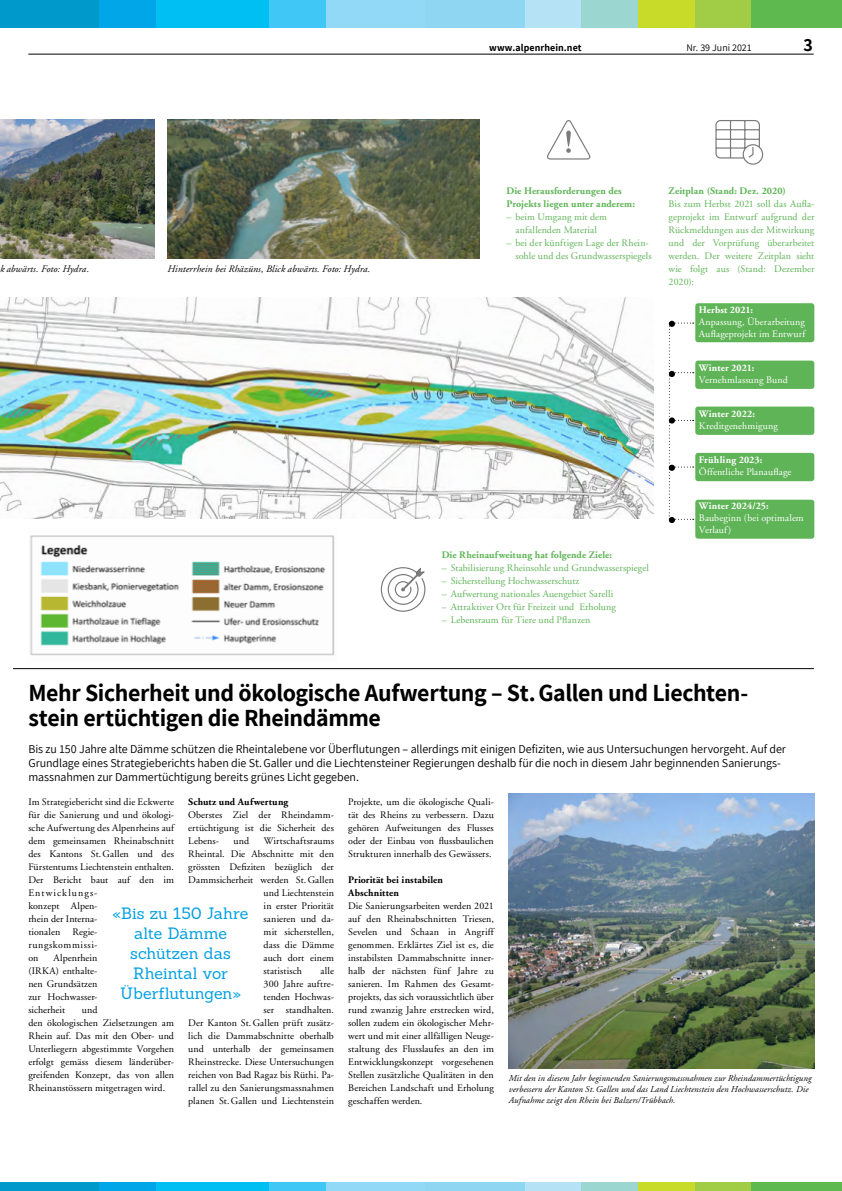
<style>
.page{position:relative;width:842px;height:1191px;background:#fff}
.page>*{position:absolute;margin:0;border:0;box-sizing:border-box;transform-origin:0 0}
.t1{font:700 24px/25px "Assistant";letter-spacing:-.015em;color:#000}
.t2{font:700 18px "Assistant";color:#000}
.t3{font:16px/20px "Sanchez";color:#009fe3;text-align:center}
.t4{font:12px/14px "Assistant";letter-spacing:-.01em;color:#000}
.t5{font:10px/13px "Adobe Garamond";letter-spacing:.005em;color:#000;text-align:justify}
.t6{font:10px/13px "Adobe Garamond";letter-spacing:.01em;color:#5eb456;text-align:center}
.t7{font:10px/12px "Adobe Garamond";letter-spacing:.01em;color:#fff}
.t8{font:700 10px/13px "Adobe Garamond";letter-spacing:.01em;color:#5eb456}
.t9{font:italic 10px "Adobe Garamond";letter-spacing:.01em;color:#000}
.t10{font:700 10px "Adobe Garamond";letter-spacing:.01em;color:#fff}
.t11{font:700 10px/13px "Adobe Garamond";letter-spacing:.015em;color:#000}
.t12{font:700 10px "Assistant";letter-spacing:.01em;color:#000}
.t13{font:10px "Assistant";color:#000}
.t14{font:italic 9px/10.8px "Adobe Garamond";letter-spacing:.01em;color:#000}
</style>
<div class="page">
<div style="left:0;top:0;width:99px;height:28px;background:#09c"></div>
<div style="left:99px;top:0;width:57px;height:28px;background:#00a6e8"></div>
<div style="left:751px;top:0;width:91px;height:28px;background:#5eba4f"></div>
<div style="left:694px;top:0;width:57px;height:28px;background:#a1cc45"></div>
<div style="left:638px;top:0;width:56px;height:28px;background:#c9db29"></div>
<div style="left:581px;top:0;width:57px;height:28px;background:#9cd6d1"></div>
<div style="left:156px;top:0;width:57px;height:28px;background:#00bff2"></div>
<div style="left:213px;top:0;width:56px;height:28px;background:#00bff2"></div>
<div style="left:269px;top:0;width:57px;height:28px;background:#40c7f5"></div>
<div style="left:326px;top:0;width:99px;height:28px;background:#91d9f7"></div>
<div style="left:524px;top:0;width:57px;height:28px;background:#b5e3f5"></div>
<div style="left:425px;top:0;width:99px;height:28px;background:#8fd6f2"></div>
<hr style="left:28px;top:54px;width:786px;height:1px;background:#000">
<div style="left:0;top:1182px;width:99px;height:9px;background:#09c"></div>
<div style="left:99px;top:1182px;width:57px;height:9px;background:#00a6e8"></div>
<div style="left:751px;top:1182px;width:91px;height:9px;background:#5eba4f"></div>
<div style="left:694px;top:1182px;width:57px;height:9px;background:#a1cc45"></div>
<div style="left:638px;top:1182px;width:56px;height:9px;background:#c9db29"></div>
<div style="left:581px;top:1182px;width:57px;height:9px;background:#9cd6d1"></div>
<div style="left:156px;top:1182px;width:57px;height:9px;background:#00bff2"></div>
<div style="left:213px;top:1182px;width:56px;height:9px;background:#00bff2"></div>
<div style="left:269px;top:1182px;width:57px;height:9px;background:#40c7f5"></div>
<div style="left:326px;top:1182px;width:99px;height:9px;background:#91d9f7"></div>
<div style="left:524px;top:1182px;width:57px;height:9px;background:#b5e3f5"></div>
<div style="left:425px;top:1182px;width:99px;height:9px;background:#8fd6f2"></div>
<img style="left:508px;top:793px;width:306px;height:275px">
<hr style="left:13px;top:668px;width:801px;height:1px;background:#000">
<svg style="left:547px;top:120px;width:44px;height:40px"></svg>
<svg style="left:566px;top:131px;width:5px;height:16px"></svg>
<svg style="left:743px;top:145px;width:20px;height:19px"></svg>
<div style="left:743px;top:144px;width:20px;height:21px;border:1px solid #7c7b7b;border-radius:50%"></div>
<svg style="left:715px;top:120px;width:45px;height:39px"></svg>
<div style="left:695px;top:303px;width:119px;height:39px;background:#5eb456;border-radius:3px"></div>
<svg style="left:380px;top:567px;width:46px;height:45px"></svg>
<div style="left:695px;top:500px;width:119px;height:39px;background:#5eb456;border-radius:3px"></div>
<div style="left:695px;top:360px;width:119px;height:29px;background:#5eb456;border-radius:3px"></div>
<div style="left:695px;top:406px;width:119px;height:29px;background:#5eb456;border-radius:3px"></div>
<div style="left:695px;top:453px;width:119px;height:28px;background:#5eb456;border-radius:3px"></div>
<svg style="left:669px;top:321px;width:25px;height:202px"></svg>
<img style="left:167px;top:120px;width:312px;height:139px">
<img style="left:0;top:119px;width:154px;height:140px">
<img style="left:0;top:297px;width:654px;height:221px">
<img style="left:30px;top:535px;width:305px;height:121px">
<p class="t9" style="left:-1px;top:263px;width:91px">k abwärts. Foto: Hydra.</p>
<p class="t9" style="left:167px;top:263px;width:204px">Hinterrhein bei Rhäzüns, Blick abwärts. Foto: Hydra.</p>
<p class="t12" style="left:489px;top:41px;width:94px">www.alpenrhein.net</p>
<p class="t13" style="left:686px;top:41px;width:66px">Nr. 39 Juni 2021</p>
<h2 class="t2" style="left:803px;top:33px;width:11px">3</h2>
<p class="t8" style="left:506px;top:184px;width:130px">Die Herausforderungen des<br>Projekts liegen unter anderem:</p>
<p class="t6" style="left:506px;top:210px;width:102px">– beim Umgang mit dem anfallenden Material</p>
<p class="t6" style="left:515px;top:236px;width:138px;text-align:left;text-indent:-9px">– bei der künftigen Lage der Rhein&shy;sohle und des Grundwasserspiegels</p>
<p class="t8" style="left:442px;top:548px;width:172px">Die Rheinaufweitung hat folgende Ziele:</p>
<p class="t6" style="left:442px;top:561px;width:209px">– Stabilisierung Rheinsohle und Grundwasserspiegel</p>
<p class="t6" style="left:442px;top:574px;width:139px">– Sicherstellung Hochwasserschutz</p>
<p class="t6" style="left:442px;top:587px;width:173px">– Aufwertung nationales Auengebiet Sarelli</p>
<p class="t6" style="left:442px;top:600px;width:176px">– Attraktiver Ort für Freizeit und Erholung</p>
<p class="t6" style="left:442px;top:613px;width:150px">– Lebensraum für Tiere und Pflanzen</p>
<p class="t8" style="left:669px;top:184px;width:119px">Zeitplan (Stand: Dez. 2020)</p>
<p class="t6" style="left:669px;top:197px;width:147px;text-align:justify">Bis zum Herbst 2021 soll das Aufla&shy;geprojekt im Entwurf aufgrund der Rückmeldungen aus der Mitwirkung und der Vorprüfung überarbeitet werden. Der weitere Zeitplan sieht wie folgt aus (Stand: Dezember 2020):</p>
<p class="t10" style="left:699px;top:304px;width:55px">Herbst 2021:</p>
<p class="t7" style="left:699px;top:316px;width:108px">Anpassung, Überarbeitung<br>Auflageprojekt im Entwurf</p>
<p class="t10" style="left:699px;top:362px;width:57px">Winter 2021:</p>
<p class="t7" style="left:699px;top:374px;width:90px">Vernehmlassung Bund</p>
<p class="t10" style="left:699px;top:408px;width:58px">Winter 2022:</p>
<p class="t7" style="left:699px;top:420px;width:81px">Kreditgenehmigung</p>
<p class="t10" style="left:699px;top:454px;width:65px">Frühling 2023:</p>
<p class="t7" style="left:699px;top:466px;width:94px">Öffentliche Planauflage</p>
<p class="t10" style="left:699px;top:500px;width:71px">Winter 2024/25:</p>
<p class="t7" style="left:699px;top:512px;width:106px">Baubeginn (bei optimalem<br>Verlauf)</p>
<h1 class="t1" style="left:28px;top:679px;width:722px">Mehr Sicherheit und ökologische Aufwertung – St.Gallen und Liechten&shy;stein ertüchtigen die Rheindämme</h1>
<p class="t4" style="left:28px;top:741px;width:759px">Bis zu 150 Jahre alte Dämme schützen die Rheintalebene vor Überflutungen – allerdings mit einigen Defiziten, wie aus Untersuchungen hervorgeht. Auf der<br>Grundlage eines Strategieberichts haben die St.Galler und die Liechtensteiner Regierungen deshalb für die noch in diesem Jahr beginnenden Sanierungs&shy;massnahmen zur Dammertüchtigung bereits grünes Licht gegeben.</p>
<p class="t5" style="left:28px;top:795px;width:147px;text-align:left">Im Strategiebericht sind die Eckwerte für die Sanierung und und ökologi&shy;sche Aufwertung des Alpenrheins auf dem gemeinsamen Rheinabschnitt des Kantons St.Gallen und des<br>Fürstentums Liechtenstein enthalten.<br>Der Bericht baut auf den im<br>Entwicklungs-<br>konzept Alpen-<br>rhein der Interna-<br>tionalen Regie-<br>rungskommissi-<br>on</p>
<p class="t5" style="left:348px;top:795px;width:147px">Projekte, um die ökologische Quali&shy;tät des Rheins zu verbessern. Dazu gehören Aufweitungen des Flusses oder der Einbau von flussbaulichen Strukturen innerhalb des Gewässers.</p>
<p class="t11" style="left:348px;top:873px;width:96px">Priorität bei instabilen<br>Abschnitten</p>
<p class="t5" style="left:348px;top:899px;width:147px">Die Sanierungsarbeiten werden 2021 auf den Rheinabschnitten Triesen, Sevelen und Schaan in Angriff genommen. Erklärtes Ziel ist es, die instabilsten Dammabschnitte inner&shy;halb der nächsten fünf Jahre zu sanieren. Im Rahmen des Gesamt&shy;projekts, das sich voraussichtlich über rund zwanzig Jahre erstrecken wird, sollen zudem ein ökologischer Mehr&shy;wert und mit einer allfälligen Neuge&shy;staltung des Flusslaufes an den im Entwicklungskonzept vorgesehenen Stellen zusätzliche Qualitäten in den Bereichen Landschaft und Erholung geschaffen werden.</p>
<p class="t11" style="left:188px;top:795px;width:102px">Schutz und Aufwertung</p>
<p class="t5" style="left:188px;top:808px;width:147px">Oberstes Ziel der Rheindamm&shy;ertüchtigung ist die Sicherheit des Lebens-</p>
<p class="t5" style="left:234px;top:834px;width:17px">und</p>
<p class="t5" style="left:264px;top:834px;width:72px">Wirtschaftsraums</p>
<p class="t5" style="left:188px;top:847px;width:147px">Rheintal. Die Abschnitte mit den</p>
<p class="t5" style="left:188px;top:860px;width:147px">grössten Defiziten bezüglich der</p>
<p class="t5" style="left:188px;top:873px;width:147px">Dammsicherheit werden St.Gallen</p>
<p class="t5" style="left:264px;top:886px;width:72px">und Liechtenstein</p>
<p class="t5" style="left:264px;top:899px;width:72px">in erster Priorität</p>
<p class="t5" style="left:264px;top:912px;width:72px">sanieren und da-</p>
<p class="t5" style="left:264px;top:925px;width:72px">mit sicherstellen,</p>
<p class="t5" style="left:264px;top:938px;width:72px">dass die Dämme</p>
<p class="t5" style="left:264px;top:951px;width:72px">auch dort einem</p>
<p class="t5" style="left:264px;top:964px;width:40px">statistisch</p>
<h3 class="t3" style="left:113px;top:903px;width:137px">«Bis zu 150 Jahre alte Dämme schützen das<br>Rheintal vor<br>Überflutungen»</h3>
<p class="t5" style="left:28px;top:951px;width:71px;text-indent:25px">Alpenrhein (IRKA) enthalte&shy;nen Grundsätzen zur Hochwasser&shy;sicherheit</p>
<p class="t5" style="left:188px;top:964px;width:147px;text-align:right">alle<br>300 Jahre auftre-<br>tenden Hochwas-<br>ser standhalten.<br>Der Kanton St.Gallen prüft zusätz&shy;lich die Dammabschnitte oberhalb und unterhalb der gemeinsamen<br>Rheinstrecke. Diese Untersuchungen reichen von Bad Ragaz bis Rüthi. Pa&shy;rallel zu den Sanierungsmassnahmen planen St.Gallen und Liechtenstein</p>
<p class="t5" style="left:28px;top:1003px;width:147px;text-align:left;text-indent:54px">und<br>den ökologischen Zielsetzungen am<br>Rhein auf. Das mit den Ober- und<br>Unterliegern abgestimmte Vorgehen erfolgt gemäss diesem länderüber&shy;greifenden Konzept, das von allen<br>Rheinanstössern mitgetragen wird.</p>
<p class="t14" style="left:508px;top:1073px;width:304px">Mit den in diesem Jahr beginnenden Sanierungsmassnahmen zur Rheindammertüchtigung verbessern der Kanton St.Gallen und das Land Liechtenstein den Hochwasserschutz. Die<br>Aufnahme zeigt den Rhein bei Balzers/Trübbach.</p>
</div>
